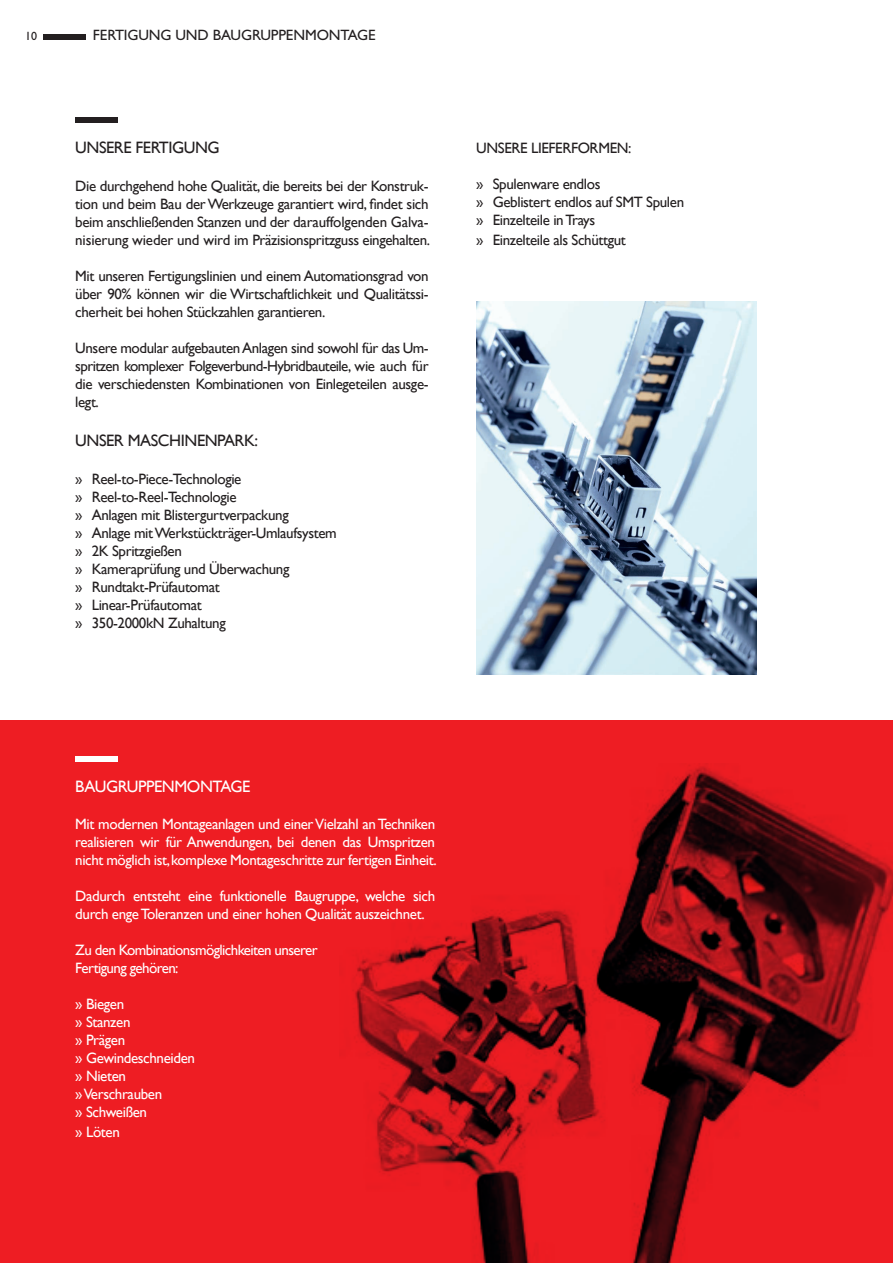
<style>
.page{position:relative;width:893px;height:1263px;background:#fff}
.page>*{position:absolute;margin:0;border:0;box-sizing:border-box;transform-origin:0 0}
.t1{font:16.5px "Gill Sans";letter-spacing:-.025em;color:#231f20}
.t2{font:16.5px "Gill Sans";letter-spacing:-.025em;color:#fff}
.t3{font:15px/18px "Gill Sans";letter-spacing:-.025em;color:#231f20;text-align:justify}
.t4{font:15px/18px "Gill Sans";letter-spacing:-.025em;color:#fff}
.t5{font:500 15px "Gill Sans MT Pro";letter-spacing:-.01em;color:#231f20}
.t6{font:500 12px "Gill Sans MT Pro";color:#231f20}
</style>
<div class="page">
<svg style="left:0;top:721px;width:893px;height:542px;background:#cc191e"></svg>
<div style="left:75px;top:117px;width:43px;height:6px;background:#231f20"></div>
<img style="left:476px;top:301px;width:280px;height:374px">
<div style="left:75px;top:756px;width:43px;height:6px;background:#fff"></div>
<div style="left:44px;top:34px;width:42px;height:6px;background:#231f20"></div>
<p class="t6" style="left:25px;top:29px;width:13px">10</p>
<p class="t5" style="left:93px;top:26px;width:284px">FERTIGUNG UND BAUGRUPPENMONTAGE</p>
<p class="t1" style="left:75px;top:138px;width:146px">UNSERE FERTIGUNG</p>
<p class="t3" style="left:75px;top:177px;width:356px">Die durchgehend hohe Qualität, die bereits bei der Konstruk&shy;tion und beim Bau der Werkzeuge garantiert wird, findet sich beim anschließenden Stanzen und der darauffolgenden Galva&shy;nisierung wieder und wird im Präzisionspritzguss eingehalten.</p>
<p class="t3" style="left:75px;top:267px;width:355px">Mit unseren Fertigungslinien und einem Automationsgrad von über 90% können wir die Wirtschaftlichkeit und Qualitätssi&shy;cherheit bei hohen Stückzahlen garantieren.</p>
<p class="t3" style="left:75px;top:339px;width:355px">Unsere modular aufgebauten Anlagen sind sowohl für das Um&shy;spritzen komplexer Folgeverbund-Hybridbauteile, wie auch für die verschiedensten Kombinationen von Einlegeteilen ausge&shy;legt.</p>
<p class="t1" style="left:75px;top:431px;width:184px">UNSER MASCHINENPARK:</p>
<p class="t3" style="left:75px;top:470px;width:263px;text-align:left">» Reel-to-Piece-Technologie<br>» Reel-to-Reel-Technologie<br>» Anlagen mit Blistergurtverpackung<br>» Anlage mit Werkstückträger-Umlaufsystem » 2K Spritzgießen<br>» Kameraprüfung und Überwachung<br>» Rundtakt-Prüfautomat<br>» Linear-Prüfautomat<br>» 350-2000kN Zuhaltung</p>
<p class="t3" style="left:476px;top:139px;width:157px">UNSERE LIEFERFORMEN:</p>
<p class="t3" style="left:476px;top:175px;width:209px;text-align:left">» Spulenware endlos<br>» Geblistert endlos auf SMT Spulen » Einzelteile in Trays</p>
<p class="t3" style="left:476px;top:231px;width:151px">» Einzelteile als Schüttgut</p>
<p class="t2" style="left:75px;top:776px;width:177px">BAUGRUPPENMONTAGE</p>
<p class="t4" style="left:75px;top:816px;width:363px;text-align:justify">Mit modernen Montageanlagen und einer Vielzahl an Techniken realisieren wir für Anwendungen, bei denen das Umspritzen nicht möglich ist, komplexe Montageschritte zur fertigen Einheit.</p>
<p class="t4" style="left:75px;top:888px;width:361px">Dadurch entsteht eine funktionelle Baugruppe, welche sich durch enge Toleranzen und einer hohen Qualität auszeichnet.</p>
<p class="t4" style="left:75px;top:942px;width:244px">Zu den Kombinationsmöglichkeiten unserer<br>Fertigung gehören:</p>
<p class="t4" style="left:75px;top:996px;width:121px">» Biegen<br>» Stanzen<br>» Prägen<br>» Gewindeschneiden » Nieten<br>» Verschrauben<br>» Schweißen</p>
<p class="t4" style="left:75px;top:1123px;width:46px">» Löten</p>
</div>
